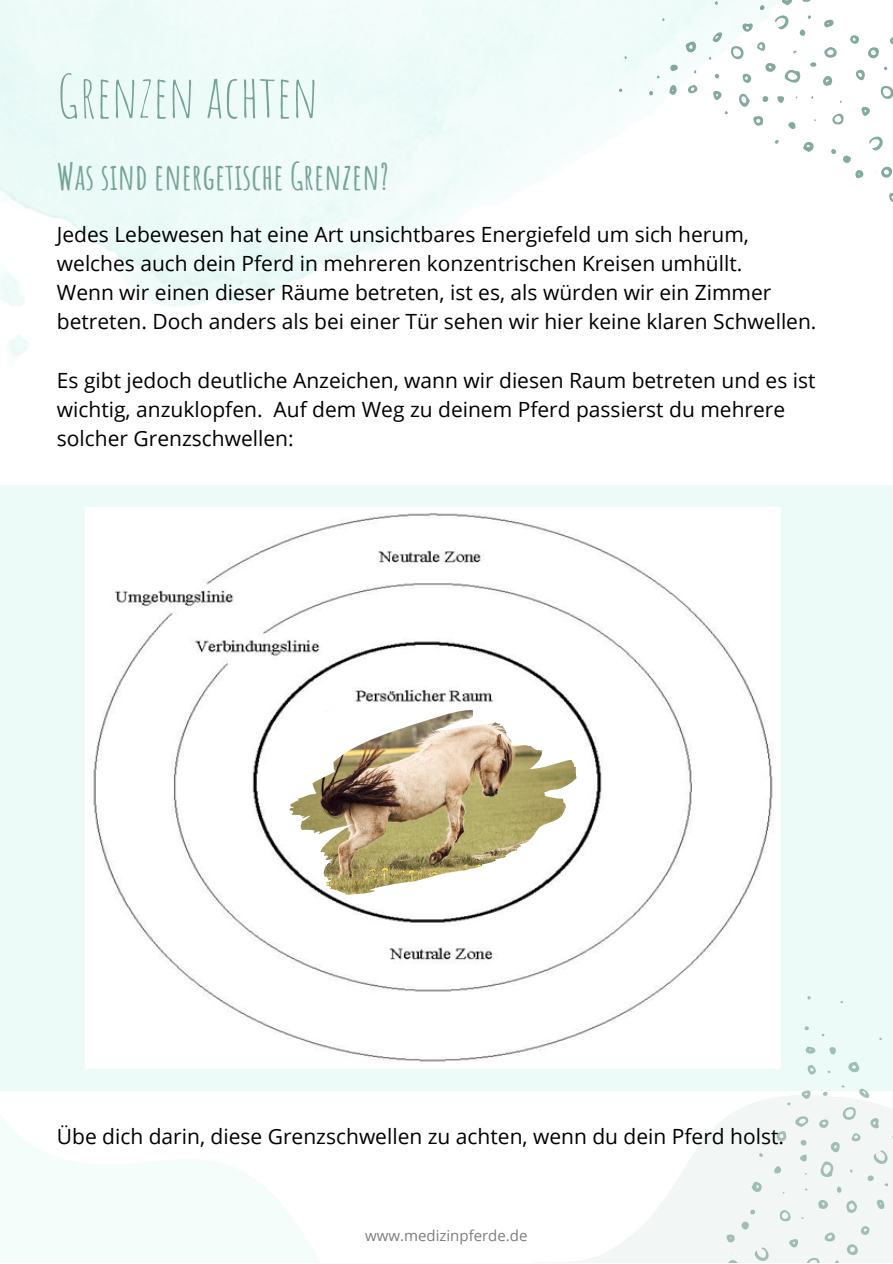
<style>
.page{position:relative;width:893px;height:1264px;background:#fff}
.page>*{position:absolute;margin:0;border:0;box-sizing:border-box;transform-origin:0 0}
.t1{font:58.5px "Amatic SC";color:#77a297}
.t2{font:700 36px "Amatic SC";color:#77a297}
.t3{font:21px/29.2px "Open Sans";color:#000}
.t4{font:15px "Open Sans";color:#000}
</style>
<div class="page">
<div style="left:0;top:486px;width:892px;height:604px;background:#ecfbf8"></div>
<svg style="left:0;top:996px;width:386px;height:95px"></svg>
<svg style="left:524px;top:1086px;width:368px;height:176px;fill:#f2f6f5"></svg>
<svg style="left:819px;top:1161px;width:15px;height:15px"></svg>
<svg style="left:842px;top:1105px;width:13px;height:16px"></svg>
<svg style="left:806px;top:1255px;width:13px;height:7px"></svg>
<svg style="left:754px;top:1247px;width:14px;height:13px"></svg>
<svg style="left:848px;top:1062px;width:12px;height:10px"></svg>
<svg style="left:795px;top:1115px;width:13px;height:12px"></svg>
<svg style="left:846px;top:1244px;width:11px;height:11px"></svg>
<svg style="left:846px;top:1200px;width:12px;height:12px"></svg>
<svg style="left:751px;top:1181px;width:10px;height:11px"></svg>
<svg style="left:830px;top:1141px;width:9px;height:11px"></svg>
<svg style="left:776px;top:1131px;width:10px;height:9px"></svg>
<svg style="left:817px;top:1199px;width:11px;height:9px"></svg>
<svg style="left:824px;top:1231px;width:11px;height:10px"></svg>
<svg style="left:779px;top:1210px;width:11px;height:11px"></svg>
<svg style="left:870px;top:1118px;width:9px;height:10px"></svg>
<svg style="left:860px;top:1225px;width:9px;height:9px"></svg>
<svg style="left:876px;top:1199px;width:8px;height:9px"></svg>
<svg style="left:819px;top:1119px;width:9px;height:8px"></svg>
<svg style="left:801px;top:1090px;width:9px;height:8px"></svg>
<svg style="left:789px;top:1238px;width:9px;height:9px"></svg>
<svg style="left:807px;top:1065px;width:8px;height:10px"></svg>
<svg style="left:859px;top:1088px;width:10px;height:9px"></svg>
<svg style="left:805px;top:1046px;width:10px;height:8px"></svg>
<svg style="left:726px;top:1233px;width:8px;height:9px"></svg>
<svg style="left:851px;top:1132px;width:9px;height:9px"></svg>
<svg style="left:741px;top:1221px;width:8px;height:8px"></svg>
<svg style="left:773px;top:1165px;width:8px;height:8px"></svg>
<svg style="left:829px;top:1047px;width:6px;height:7px"></svg>
<svg style="left:800px;top:1154px;width:6px;height:7px"></svg>
<svg style="left:800px;top:1139px;width:6px;height:6px"></svg>
<svg style="left:867px;top:1175px;width:6px;height:5px"></svg>
<svg style="left:836px;top:1186px;width:5px;height:6px"></svg>
<svg style="left:750px;top:1209px;width:5px;height:5px"></svg>
<svg style="left:822px;top:1091px;width:5px;height:4px"></svg>
<svg style="left:804px;top:1026px;width:4px;height:4px"></svg>
<svg style="left:884px;top:1183px;width:4px;height:3px"></svg>
<svg style="left:849px;top:1169px;width:3px;height:4px"></svg>
<svg style="left:873px;top:1150px;width:14px;height:13px"></svg>
<svg style="left:727px;top:1254px;width:11px;height:8px"></svg>
<svg style="left:784px;top:69px;width:16px;height:14px"></svg>
<svg style="left:729px;top:46px;width:15px;height:13px"></svg>
<svg style="left:880px;top:86px;width:12px;height:13px"></svg>
<svg style="left:869px;top:136px;width:13px;height:15px"></svg>
<svg style="left:685px;top:40px;width:11px;height:13px"></svg>
<svg style="left:739px;top:94px;width:11px;height:13px"></svg>
<svg style="left:868px;top:47px;width:11px;height:11px"></svg>
<svg style="left:824px;top:47px;width:12px;height:11px"></svg>
<svg style="left:781px;top:0;width:12px;height:5px"></svg>
<svg style="left:803px;top:142px;width:11px;height:10px"></svg>
<svg style="left:765px;top:63px;width:10px;height:9px"></svg>
<svg style="left:753px;top:116px;width:10px;height:10px"></svg>
<svg style="left:823px;top:76px;width:9px;height:10px"></svg>
<svg style="left:855px;top:70px;width:10px;height:11px"></svg>
<svg style="left:832px;top:113px;width:11px;height:12px"></svg>
<svg style="left:742px;top:23px;width:10px;height:9px"></svg>
<svg style="left:850px;top:35px;width:9px;height:9px"></svg>
<svg style="left:824px;top:19px;width:9px;height:9px"></svg>
<svg style="left:742px;top:74px;width:9px;height:9px"></svg>
<svg style="left:889px;top:193px;width:3px;height:9px"></svg>
<svg style="left:713px;top:91px;width:8px;height:9px"></svg>
<svg style="left:861px;top:107px;width:8px;height:9px"></svg>
<svg style="left:802px;top:0;width:9px;height:2px"></svg>
<svg style="left:687px;top:85px;width:11px;height:8px"></svg>
<svg style="left:712px;top:32px;width:10px;height:10px"></svg>
<svg style="left:669px;top:85px;width:8px;height:10px"></svg>
<svg style="left:855px;top:170px;width:8px;height:8px"></svg>
<svg style="left:757px;top:42px;width:8px;height:9px"></svg>
<svg style="left:843px;top:155px;width:7px;height:8px"></svg>
<svg style="left:788px;top:122px;width:7px;height:7px"></svg>
<svg style="left:670px;top:64px;width:7px;height:7px"></svg>
<svg style="left:777px;top:96px;width:7px;height:7px"></svg>
<svg style="left:890px;top:37px;width:2px;height:7px"></svg>
<svg style="left:762px;top:96px;width:6px;height:6px"></svg>
<svg style="left:799px;top:29px;width:6px;height:7px"></svg>
<svg style="left:810px;top:62px;width:6px;height:5px"></svg>
<svg style="left:759px;top:5px;width:5px;height:5px"></svg>
<svg style="left:831px;top:149px;width:5px;height:5px"></svg>
<svg style="left:714px;top:74px;width:5px;height:5px"></svg>
<svg style="left:649px;top:91px;width:4px;height:4px"></svg>
<svg style="left:774px;top:140px;width:4px;height:4px"></svg>
<svg style="left:619px;top:88px;width:3px;height:4px"></svg>
<svg style="left:807px;top:15px;width:4px;height:4px"></svg>
<svg style="left:714px;top:1px;width:3px;height:4px"></svg>
<svg style="left:656px;top:75px;width:3px;height:4px"></svg>
<svg style="left:775px;top:15px;width:13px;height:14px"></svg>
<svg style="left:875px;top:166px;width:17px;height:12px"></svg>
<div style="left:86px;top:507px;width:695px;height:562px;background:#fff"></div>
<svg style="left:347px;top:683px;width:210px;height:27px;background:#e7e7e7"></svg>
<img style="left:289px;top:710px;width:287px;height:184px">
<p class="t1" style="left:57px;top:58px;width:263px">GRENZEN ACHTEN</p>
<p class="t2" style="left:57px;top:153px;width:334px">Was sind energetische Grenzen?</p>
<p class="t3" style="left:57px;top:219px;width:693px">Jedes Lebewesen hat eine Art unsichtbares Energiefeld um sich herum,</p>
<p class="t3" style="left:57px;top:248px;width:687px">welches auch dein Pferd in mehreren konzentrischen Kreisen umhüllt.</p>
<p class="t3" style="left:57px;top:277px;width:761px">Wenn wir einen dieser Räume betreten, ist es, als würden wir ein Zimmer betreten. Doch anders als bei einer Tür sehen wir hier keine klaren Schwellen.</p>
<p class="t3" style="left:57px;top:365px;width:760px">Es gibt jedoch deutliche Anzeichen, wann wir diesen Raum betreten und es ist wichtig, anzuklopfen. Auf dem Weg zu deinem Pferd passierst du mehrere solcher Grenzschwellen:</p>
<p class="t3" style="left:57px;top:1120px;width:728px">Übe dich darin, diese Grenzschwellen zu achten, wenn du dein Pferd holst.</p>
<p class="t4" style="left:365px;top:1224px;width:164px">www.medizinpferde.de</p>
</div>
